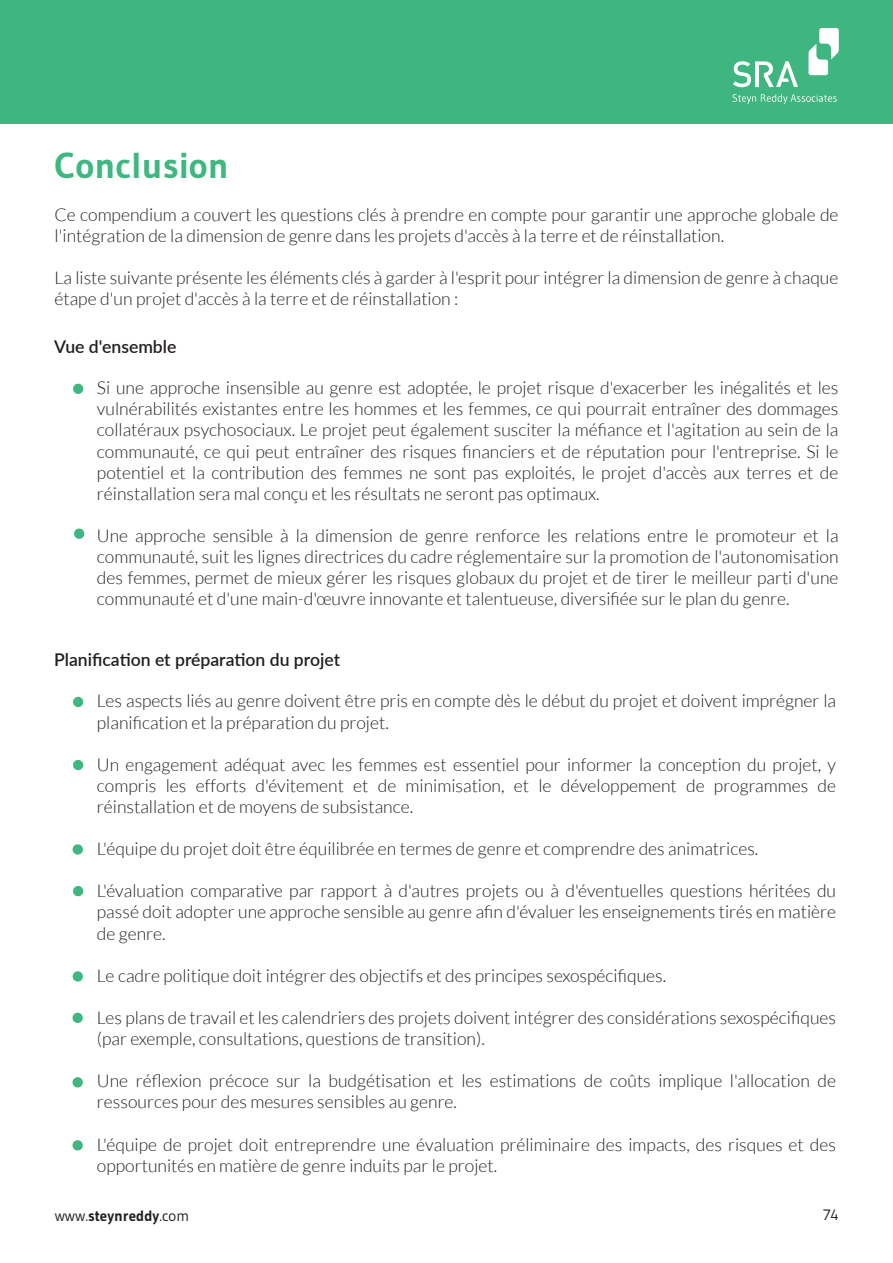
<style>
.page{position:relative;width:893px;height:1263px;background:#fff}
.page>*{position:absolute;margin:0;border:0;box-sizing:border-box;transform-origin:0 0}
.t1{font:700 36px "Gudea";color:#3fb780}
.t2{font:300 17.55px/21.1px "Lato";color:#231f20}
.t3{font:600 17.55px "Lato";color:#231f20}
.t4{font:700 15px "Gudea";color:#231f20}
.t5{font:15px "Gudea";color:#231f20}
.s1{font-weight:400}
</style>
<div class="page">
<div style="left:0;top:0;width:893px;height:123px;background:#3fb580"></div>
<svg style="left:733px;top:61px;width:65px;height:26px"></svg>
<svg style="left:732px;top:94px;width:105px;height:10px"></svg>
<svg style="left:808px;top:28px;width:31px;height:47px"></svg>
<div style="left:74px;top:384px;width:9px;height:9px;background:#3fb780;border-radius:50%"></div>
<div style="left:73px;top:384px;width:10px;height:10px;border:2px solid #3fb780;border-radius:50%"></div>
<div style="left:75px;top:529px;width:9px;height:9px;background:#3fb780;border-radius:50%"></div>
<div style="left:74px;top:528px;width:10px;height:11px;border:2px solid #3fb780;border-radius:50%"></div>
<div style="left:74px;top:698px;width:9px;height:8px;background:#3fb780;border-radius:50%"></div>
<div style="left:73px;top:697px;width:10px;height:10px;border:2px solid #3fb780;border-radius:50%"></div>
<div style="left:73px;top:845px;width:9px;height:9px;background:#3fb780;border-radius:50%"></div>
<div style="left:73px;top:844px;width:10px;height:11px;border:2px solid #3fb780;border-radius:50%"></div>
<div style="left:74px;top:761px;width:9px;height:8px;background:#3fb780;border-radius:50%"></div>
<div style="left:73px;top:760px;width:10px;height:10px;border:2px solid #3fb780;border-radius:50%"></div>
<div style="left:74px;top:887px;width:9px;height:8px;background:#3fb780;border-radius:50%"></div>
<div style="left:73px;top:886px;width:10px;height:10px;border:2px solid #3fb780;border-radius:50%"></div>
<div style="left:73px;top:972px;width:9px;height:9px;background:#3fb780;border-radius:50%"></div>
<div style="left:73px;top:971px;width:10px;height:10px;border:2px solid #3fb780;border-radius:50%"></div>
<div style="left:73px;top:1013px;width:9px;height:9px;background:#3fb780;border-radius:50%"></div>
<div style="left:73px;top:1013px;width:10px;height:10px;border:2px solid #3fb780;border-radius:50%"></div>
<div style="left:73px;top:1078px;width:9px;height:9px;background:#3fb780;border-radius:50%"></div>
<div style="left:73px;top:1077px;width:10px;height:10px;border:2px solid #3fb780;border-radius:50%"></div>
<div style="left:73px;top:1141px;width:9px;height:9px;background:#3fb780;border-radius:50%"></div>
<div style="left:73px;top:1140px;width:10px;height:10px;border:2px solid #3fb780;border-radius:50%"></div>
<h1 class="t1" style="left:55px;top:143px;width:176px">Conclusion</h1>
<p class="t2" style="left:55px;top:204px;width:785px">Ce compendium a couvert les questions clés à prendre en compte pour garantir une approche globale de l'intégration de la dimension de genre dans les projets d'accès à la terre et de réinstallation.</p>
<p class="t2" style="left:55px;top:267px;width:785px">La liste suivante présente les éléments clés à garder à l'esprit pour intégrer la dimension de genre à chaque étape d'un projet d'accès à la terre et de réinstallation :</p>
<p class="t3" style="left:54px;top:334px;width:124px">Vue d'ensemble</p>
<p class="t2" style="left:97px;top:377px;width:743px;text-align:justify">Si une approche insensible au genre est adoptée, le projet risque d'exacerber les inégalités et les vulnérabilités existantes entre les hommes et les femmes, ce qui pourrait entraîner des dommages collatéraux psychosociaux. Le projet peut également susciter la méfiance et l'agitation au sein de la communauté, ce qui peut entraîner des risques financiers et de réputation pour l'entreprise. Si le potentiel et la contribution des femmes ne sont pas exploités, le projet d'accès aux terres et de réinstallation sera mal conçu et les résultats ne seront pas optimaux.</p>
<p class="t2" style="left:97px;top:525px;width:743px;text-align:justify">Une approche sensible à la dimension de genre renforce les relations entre le promoteur et la communauté, suit les lignes directrices du cadre réglementaire sur la promotion de l'autonomisation des femmes, permet de mieux gérer les risques globaux du projet et de tirer le meilleur parti d'une communauté et d'une main-d'œuvre innovante et talentueuse, diversifiée sur le plan du genre.</p>
<p class="t3" style="left:54px;top:647px;width:287px">Planification et préparation du projet</p>
<p class="t2" style="left:97px;top:691px;width:741px">Les aspects liés au genre doivent être pris en compte dès le début du projet et doivent imprégner la planification et la préparation du projet.</p>
<p class="t2" style="left:97px;top:754px;width:741px;text-align:justify">Un engagement adéquat avec les femmes est essentiel pour informer la conception du projet, y compris les efforts d'évitement et de minimisation, et le développement de programmes de réinstallation et de moyens de subsistance.</p>
<p class="t2" style="left:97px;top:838px;width:663px">L'équipe du projet doit être équilibrée en termes de genre et comprendre des animatrices.</p>
<p class="t2" style="left:97px;top:880px;width:741px;text-align:justify">L'évaluation comparative par rapport à d'autres projets ou à d'éventuelles questions héritées du passé doit adopter une approche sensible au genre afin d'évaluer les enseignements tirés en matière de genre.</p>
<p class="t2" style="left:97px;top:965px;width:571px">Le cadre politique doit intégrer des objectifs et des principes sexospécifiques.</p>
<p class="t2" style="left:97px;top:1007px;width:741px">Les plans de travail et les calendriers des projets doivent intégrer des considérations sexospécifiques (par exemple, consultations, questions de transition).</p>
<p class="t2" style="left:97px;top:1070px;width:741px">Une réflexion précoce sur la budgétisation et les estimations de coûts implique l'allocation de ressources pour des mesures sensibles au genre.</p>
<p class="t2" style="left:97px;top:1134px;width:741px">L'équipe de projet doit entreprendre une évaluation préliminaire des impacts, des risques et des opportunités en matière de genre induits par le projet.</p>
<p class="t4" style="left:55px;top:1207px;width:136px"><span class="s1">www.</span>steynreddy<span class="s1">.com</span></p>
<p class="t5" style="left:823px;top:1205px;width:17px">74</p>
</div>
